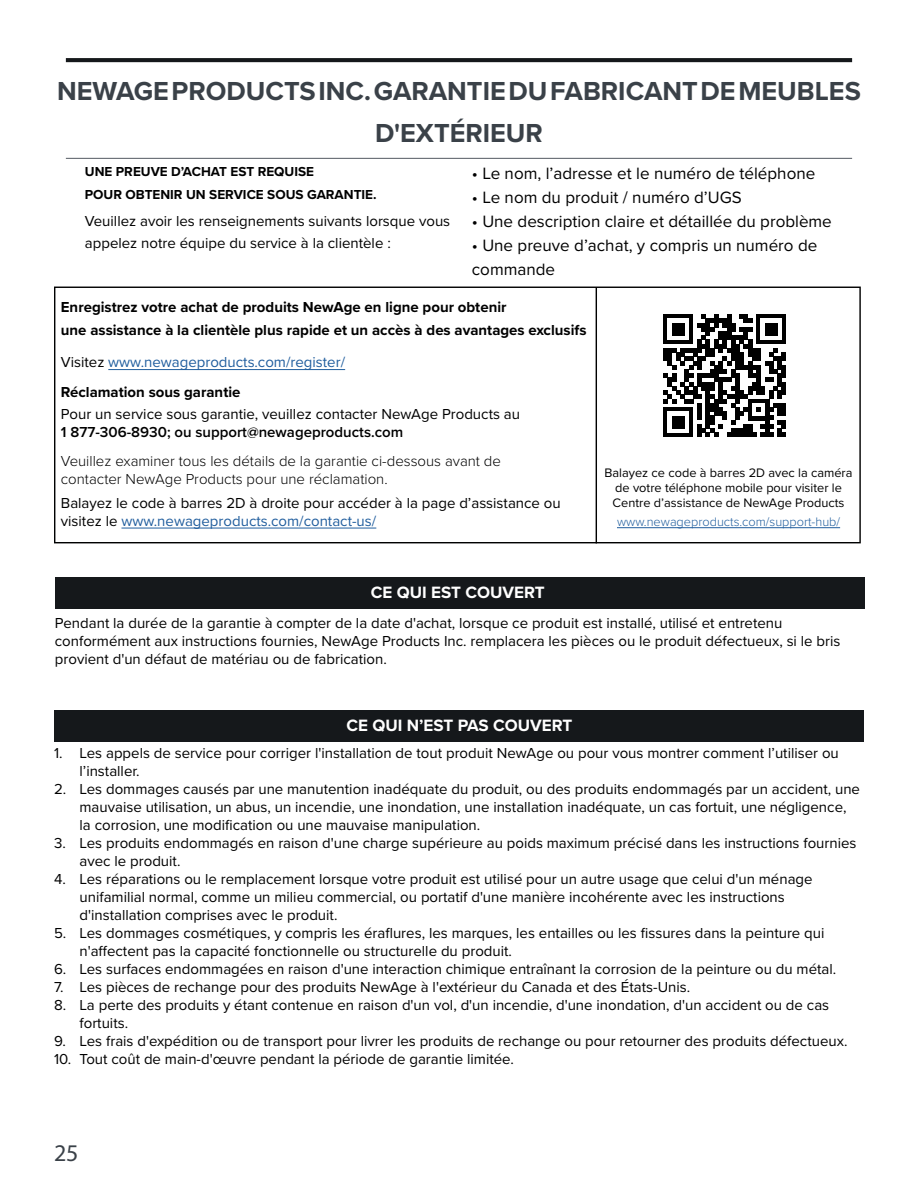
<style>
.page{position:relative;width:918px;height:1188px;background:#fff}
.page>*{position:absolute;margin:0;border:0;box-sizing:border-box;transform-origin:0 0}
.t1{font:700 27px/42px "Proxima Nova";color:#3a4148;text-align:center}
.t2{font:24px "Myriad Pro";color:#3a4148}
.t3{font:16.95px/24.2px "Proxima Nova";color:#000}
.t4{font:700 16.95px "Proxima Nova";color:#fff}
.t5{font:15px/18px "Proxima Nova";color:#000}
.t6{font:700 15px/22.6px "Proxima Nova";color:#000}
.t7{font:300 15px/18px "Proxima Nova";color:#000}
.t8{font:15px/29.4px "Proxima Nova";color:#215e9e}
.t9{font:600 15px "Proxima Nova";color:#000}
.t10{font:700 13.5px/22.6px "Proxima Nova";color:#000}
.t11{font:12.75px/15.3px "Proxima Nova";color:#000;text-align:center}
.t12{font:300 12.75px "Proxima Nova";color:#215e9e}
.s1{color:#000}
.s2{font-weight:700;color:#000}
.s3{color:#215e9e}
</style>
<div class="page">
<hr style="left:66px;top:158px;width:786px;height:1px;background:#545962">
<svg style="left:66px;top:58px;width:786px;height:4px;background:#191c1f"></svg>
<svg style="left:664px;top:315px;width:122px;height:122px"></svg>
<hr style="left:617px;top:527px;width:223px;height:1px;background:#215e9e">
<hr style="left:596px;top:287px;width:1px;height:256px;background:#000">
<hr style="left:108px;top:369px;width:237px;height:1px;background:#215e9e">
<hr style="left:121px;top:528px;width:255px;height:1px;background:#215e9e">
<div style="left:54px;top:287px;width:807px;height:256px;border:1px solid #000101"></div>
<div style="left:55px;top:577px;width:809px;height:32px;background:#15181b"></div>
<div style="left:55px;top:710px;width:809px;height:32px;background:#15181b"></div>
<h1 class="t1" style="left:57px;top:69px;width:805px">NEWAGE PRODUCTS INC. GARANTIE DU FABRICANT DE MEUBLES<br>D'EXTÉRIEUR</h1>
<p class="t10" style="left:85px;top:160px;width:293px">UNE PREUVE D’ACHAT EST REQUISE<br>POUR OBTENIR UN SERVICE SOUS GARANTIE.</p>
<p class="t5" style="left:85px;top:209px;width:367px;line-height:22.6px">Veuillez avoir les renseignements suivants lorsque vous appelez notre équipe du service à la clientèle :</p>
<p class="t3" style="left:472px;top:160px;width:345px">• Le nom, l’adresse et le numéro de téléphone</p>
<p class="t3" style="left:472px;top:184px;width:271px">• Le nom du produit / numéro d’UGS</p>
<p class="t3" style="left:472px;top:209px;width:362px">• Une description claire et détaillée du problème</p>
<p class="t3" style="left:472px;top:233px;width:347px">• Une preuve d’achat, y compris un numéro de commande</p>
<p class="t6" style="left:61px;top:295px;width:527px">Enregistrez votre achat de produits NewAge en ligne pour obtenir<br>une assistance à la clientèle plus rapide et un accès à des avantages exclusifs</p>
<p class="t8" style="left:61px;top:347px;width:286px"><span class="s1">Visitez</span> www.newageproducts.com/register/<br><span class="s2">Réclamation sous garantie</span></p>
<p class="t5" style="left:61px;top:405px;width:461px">Pour un service sous garantie, veuillez contacter NewAge Products au</p>
<p class="t9" style="left:61px;top:421px;width:344px">1 877-306-8930; ou support@newageproducts.com</p>
<p class="t7" style="left:61px;top:451px;width:442px">Veuillez examiner tous les détails de la garantie ci-dessous avant de contacter NewAge Products pour une réclamation.</p>
<p class="t5" style="left:61px;top:493px;width:501px">Balayez le code à barres 2D à droite pour accéder à la page d’assistance ou visitez le <span class="s3">www.newageproducts.com/contact-us/</span></p>
<p class="t11" style="left:605px;top:464px;width:250px">Balayez ce code à barres 2D avec la caméra de votre téléphone mobile pour visiter le<br>Centre d’assistance de NewAge Products</p>
<p class="t12" style="left:617px;top:512px;width:225px">www.newageproducts.com/support-hub/</p>
<p class="t4" style="left:371px;top:580px;width:175px">CE QUI EST COUVERT</p>
<p class="t5" style="left:55px;top:614px;width:787px">Pendant la durée de la garantie à compter de la date d'achat, lorsque ce produit est installé, utilisé et entretenu conformément aux instructions fournies, NewAge Products Inc. remplacera les pièces ou le produit défectueux, si le bris provient d'un défaut de matériau ou de fabrication.</p>
<p class="t4" style="left:346px;top:713px;width:228px">CE QUI N’EST PAS COUVERT</p>
<p class="t5" style="left:80px;top:744px;width:761px;text-indent:-26px">1. Les appels de service pour corriger l'installation de tout produit NewAge ou pour vous montrer comment l’utiliser ou l’installer.</p>
<p class="t5" style="left:80px;top:780px;width:782px;text-indent:-26px">2. Les dommages causés par une manutention inadéquate du produit, ou des produits endommagés par un accident, une mauvaise utilisation, un abus, un incendie, une inondation, une installation inadéquate, un cas fortuit, une négligence, la corrosion, une modification ou une mauvaise manipulation.</p>
<p class="t5" style="left:80px;top:834px;width:779px;text-indent:-26px">3. Les produits endommagés en raison d'une charge supérieure au poids maximum précisé dans les instructions fournies avec le produit.</p>
<p class="t5" style="left:80px;top:870px;width:735px;text-indent:-26px">4. Les réparations ou le remplacement lorsque votre produit est utilisé pour un autre usage que celui d'un ménage unifamilial normal, comme un milieu commercial, ou portatif d'une manière incohérente avec les instructions d'installation comprises avec le produit.</p>
<p class="t5" style="left:80px;top:924px;width:747px;text-indent:-26px">5. Les dommages cosmétiques, y compris les éraflures, les marques, les entailles ou les fissures dans la peinture qui n'affectent pas la capacité fonctionnelle ou structurelle du produit.</p>
<p class="t5" style="left:54px;top:960px;width:784px">6. Les surfaces endommagées en raison d'une interaction chimique entraînant la corrosion de la peinture ou du métal.</p>
<p class="t5" style="left:54px;top:978px;width:638px">7. Les pièces de rechange pour des produits NewAge à l'extérieur du Canada et des États-Unis.</p>
<p class="t5" style="left:80px;top:996px;width:751px;text-indent:-26px">8. La perte des produits y étant contenue en raison d'un vol, d'un incendie, d'une inondation, d'un accident ou de cas fortuits.</p>
<p class="t5" style="left:54px;top:1032px;width:795px">9. Les frais d'expédition ou de transport pour livrer les produits de rechange ou pour retourner des produits défectueux.</p>
<p class="t5" style="left:54px;top:1050px;width:462px">10. Tout coût de main-d'œuvre pendant la période de garantie limitée.</p>
<h2 class="t2" style="left:54px;top:1138px;width:26px">25</h2>
</div>
